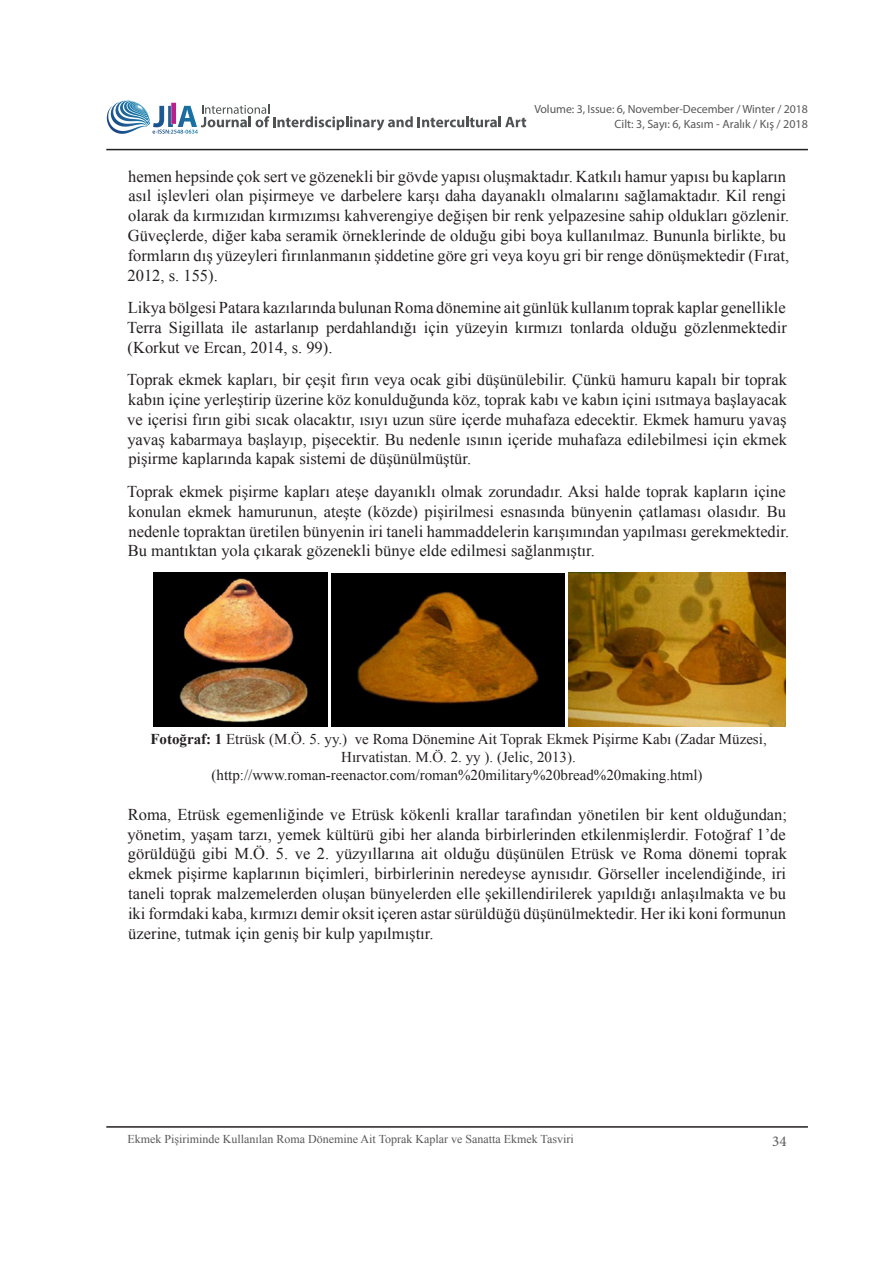
<style>
.page{position:relative;width:893px;height:1263px;background:#fff}
.page>*{position:absolute;margin:0;border:0;box-sizing:border-box;transform-origin:0 0}
.t1{font:16.5px/19.8px "Times New Roman";color:#231f20;text-align:justify}
.t2{font:15px/18px "Times New Roman";color:#231f20;text-align:center}
.t3{font:15px "Minion Pro";color:#585858}
.t4{font:12px "Times New Roman";color:#585858}
.t5{font:12px "Myriad Pro";color:#585858}
.t6{font:11.85px "Myriad Pro";letter-spacing:-.005em;color:#585858}
.s1{font-weight:700}
</style>
<div class="page">
<hr style="left:106px;top:1126px;width:702px;height:2px;background:#231f20">
<hr style="left:106px;top:149px;width:702px;height:1px;background:#231f20">
<svg style="left:106px;top:100px;width:420px;height:34px"></svg>
<img style="left:154px;top:573px;width:174px;height:153px">
<img style="left:332px;top:573px;width:232px;height:153px">
<img style="left:569px;top:572px;width:216px;height:154px">
<p class="t6" style="left:534px;top:102px;width:275px">Volume: 3, Issue: 6, November-December / Winter / 2018</p>
<p class="t5" style="left:615px;top:116px;width:195px">Cilt: 3, Sayı: 6, Kasım - Aralık / Kış / 2018</p>
<p class="t1" style="left:128px;top:166px;width:663px;text-align:left">hemen hepsinde çok sert ve gözenekli bir gövde yapısı oluşmaktadır. Katkılı hamur yapısı bu kapların asıl işlevleri olan pişirmeye ve darbelere karşı daha dayanaklı olmalarını sağlamaktadır. Kil rengi olarak da kırmızıdan kırmızımsı kahverengiye değişen bir renk yelpazesine sahip oldukları gözlenir.<br>Güveçlerde, diğer kaba seramik örneklerinde de olduğu gibi boya kullanılmaz. Bununla birlikte, bu formların dış yüzeyleri fırınlanmanın şiddetine göre gri veya koyu gri bir renge dönüşmektedir (Fırat, 2012, s. 155).</p>
<p class="t1" style="left:127px;top:297px;width:661px">Likya bölgesi Patara kazılarında bulunan Roma dönemine ait günlük kullanım toprak kaplar genellikle Terra Sigillata ile astarlanıp perdahlandığı için yüzeyin kırmızı tonlarda olduğu gözlenmektedir (Korkut ve Ercan, 2014, s. 99).</p>
<p class="t1" style="left:127px;top:370px;width:661px">Toprak ekmek kapları, bir çeşit fırın veya ocak gibi düşünülebilir. Çünkü hamuru kapalı bir toprak kabın içine yerleştirip üzerine köz konulduğunda köz, toprak kabı ve kabın içini ısıtmaya başlayacak ve içerisi fırın gibi sıcak olacaktır, ısıyı uzun süre içerde muhafaza edecektir. Ekmek hamuru yavaş yavaş kabarmaya başlayıp, pişecektir. Bu nedenle ısının içeride muhafaza edilebilmesi için ekmek pişirme kaplarında kapak sistemi de düşünülmüştür.</p>
<p class="t1" style="left:127px;top:481px;width:663px;text-align:left">Toprak ekmek pişirme kapları ateşe dayanıklı olmak zorundadır. Aksi halde toprak kapların içine konulan ekmek hamurunun, ateşte (közde) pişirilmesi esnasında bünyenin çatlaması olasıdır. Bu nedenle topraktan üretilen bünyenin iri taneli hammaddelerin karışımından yapılması gerekmektedir.<br>Bu mantıktan yola çıkarak gözenekli bünye elde edilmesi sağlanmıştır.</p>
<p class="t2" style="left:150px;top:730px;width:618px"><span class="s1">Fotoğraf: 1</span> Etrüsk (M.Ö. 5. yy.) ve Roma Dönemine Ait Toprak Ekmek Pişirme Kabı (Zadar Müzesi,<br>Hırvatistan. M.Ö. 2. yy ). (Jelic, 2013).</p>
<p class="t2" style="left:212px;top:766px;width:493px">(http://www.roman-reenactor.com/roman%20military%20bread%20making.html)</p>
<p class="t1" style="left:127px;top:804px;width:661px">Roma, Etrüsk egemenliğinde ve Etrüsk kökenli krallar tarafından yönetilen bir kent olduğundan; yönetim, yaşam tarzı, yemek kültürü gibi her alanda birbirlerinden etkilenmişlerdir. Fotoğraf 1’de görüldüğü gibi M.Ö. 5. ve 2. yüzyıllarına ait olduğu düşünülen Etrüsk ve Roma dönemi toprak ekmek pişirme kaplarının biçimleri, birbirlerinin neredeyse aynısıdır. Görseller incelendiğinde, iri taneli toprak malzemelerden oluşan bünyelerden elle şekillendirilerek yapıldığı anlaşılmakta ve bu iki formdaki kaba, kırmızı demir oksit içeren astar sürüldüğü düşünülmektedir. Her iki koni formunun üzerine, tutmak için geniş bir kulp yapılmıştır.</p>
<p class="t4" style="left:128px;top:1131px;width:448px">Ekmek Pişiriminde Kullanılan Roma Dönemine Ait Toprak Kaplar ve Sanatta Ekmek Tasviri</p>
<p class="t3" style="left:772px;top:1131px;width:16px">34</p>
</div>
